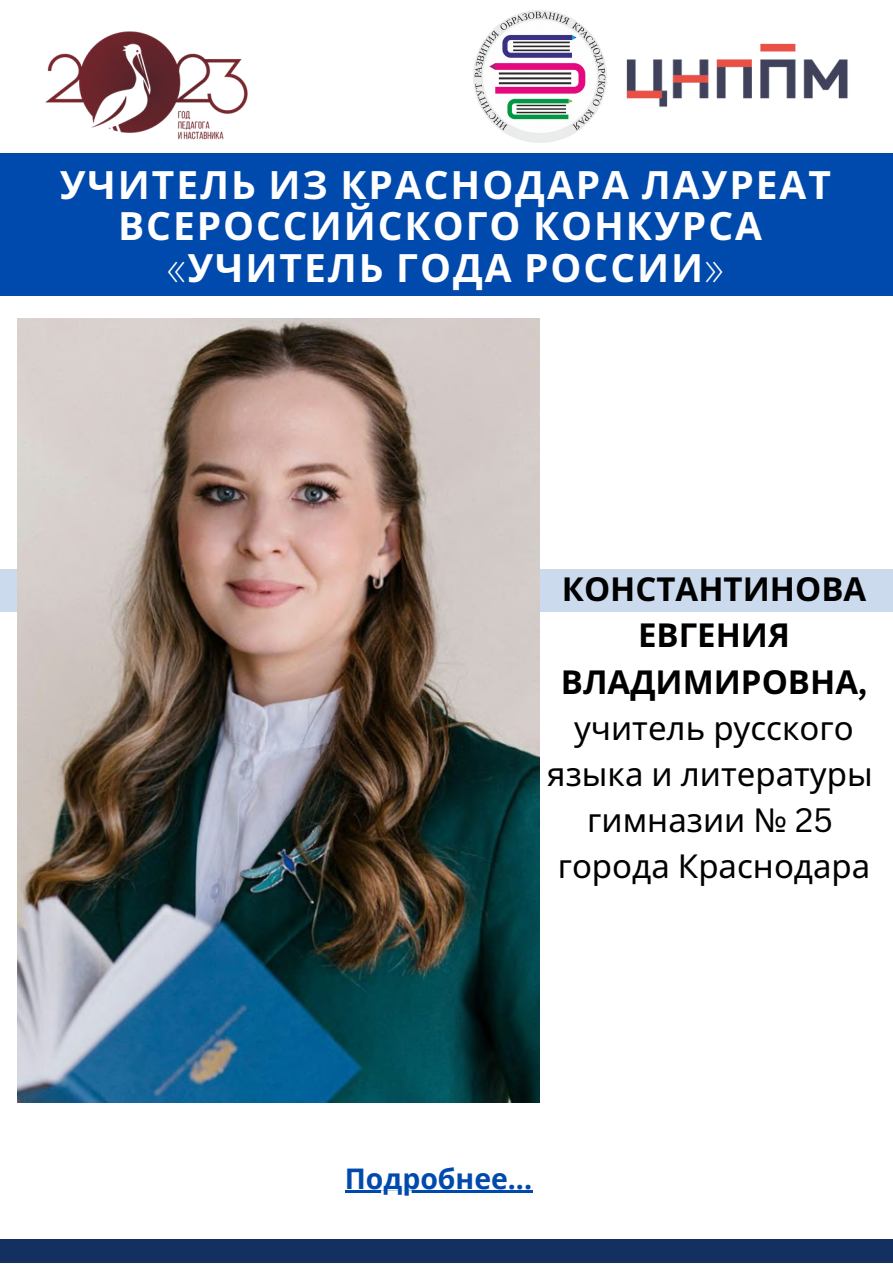
<style>
.page{position:relative;width:893px;height:1264px;background:#fff}
.page>*{position:absolute;margin:0;border:0;box-sizing:border-box;transform-origin:0 0}
.t1{font:700 39px/41.5px "Noto Sans";letter-spacing:.05em;color:#fff;text-align:center}
.t2{font:33px "Noto Sans";color:#000}
.t3{font:700 33px/46px "Noto Sans";color:#000;text-align:center}
.t4{font:700 28.35px "Open Sans";color:#004aad}
.s1{font-family:"Agrandir"}
.s2{font-family:"Canva Sans"}
</style>
<div class="page">
<img style="left:473px;top:10px;width:133px;height:133px">
<img style="left:626px;top:43px;width:222px;height:64px">
<img style="left:45px;top:31px;width:203px;height:109px">
<div style="left:0;top:1238px;width:892px;height:24px;background:#143061"></div>
<div style="left:0;top:569px;width:892px;height:43px;background:#ccdaee"></div>
<div style="left:0;top:153px;width:892px;height:143px;background:#004aad"></div>
<img style="left:17px;top:318px;width:522px;height:784px">
<hr style="left:345px;top:1190px;width:187px;height:2px;background:#004aad">
<p class="t1" style="left:60px;top:163px;width:772px">УЧИТЕЛЬ ИЗ КРАСНОДАРА ЛАУРЕАТ<br>ВСЕРОССИЙСКОГО КОНКУРСА</p>
<p class="t1" style="left:167px;top:246px;width:557px"><span class="s1">«</span>УЧИТЕЛЬ ГОДА РОССИИ<span class="s1">»</span></p>
<p class="t3" style="left:561px;top:565px;width:308px">КОНСТАНТИНОВА<br>ЕВГЕНИЯ<br>ВЛАДИМИРОВНА<span class="s2">,</span></p>
<p class="t2" style="left:574px;top:704px;width:281px">учитель русского</p>
<p class="t2" style="left:547px;top:750px;width:327px">языка и литературы</p>
<p class="t2" style="left:587px;top:796px;width:247px">гимназии № <span class="s2">25</span></p>
<p class="t2" style="left:557px;top:842px;width:314px">города Краснодара</p>
<p class="t4" style="left:345px;top:1158px;width:189px">Подробнее...</p>
</div>
